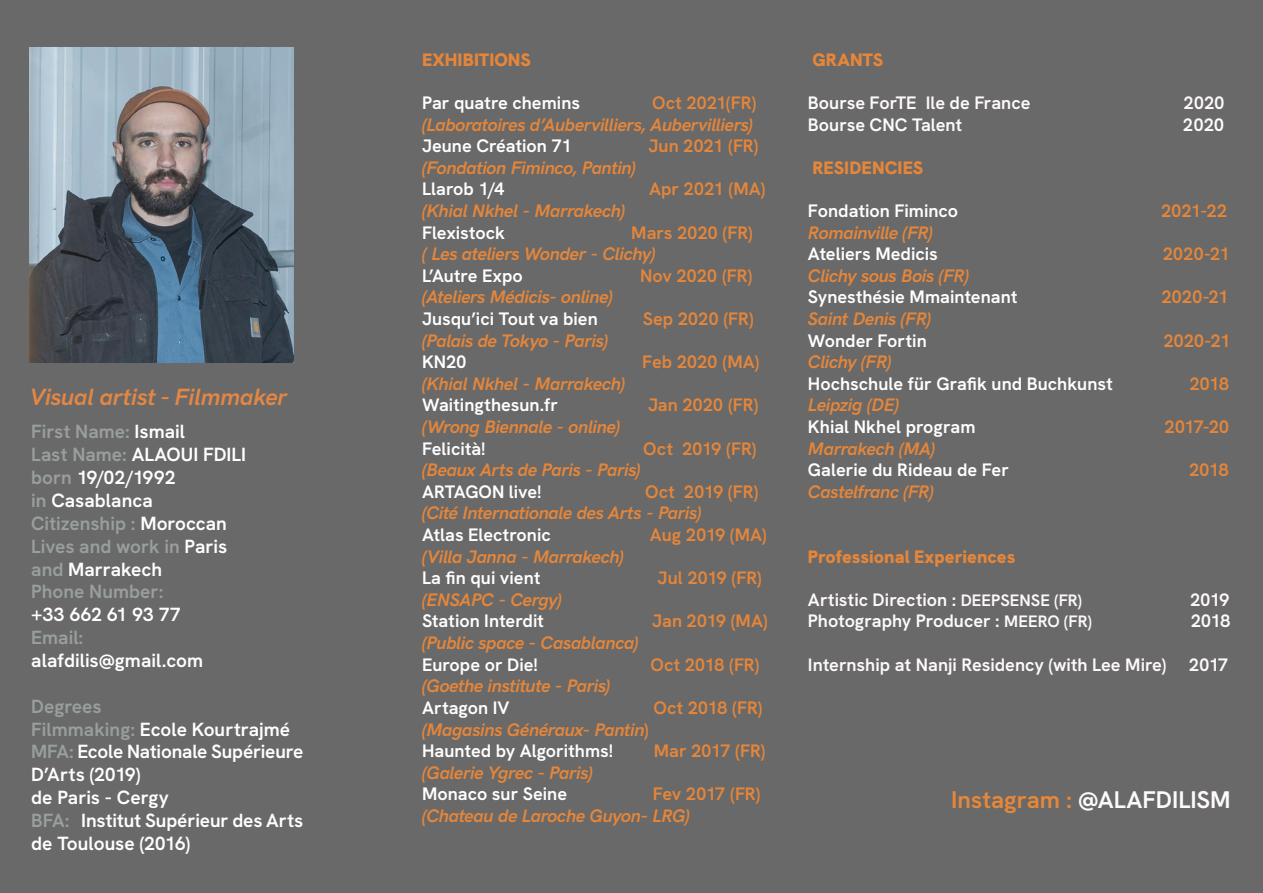
<style>
.page{position:relative;width:1263px;height:893px;background:#696969}
.page>*{position:absolute;margin:0;border:0;box-sizing:border-box;transform-origin:0 0}
.texte_portfolio_noir{font:700 24px "HK Grotesk";color:#fffafa}
.t1{font:italic 700 23.4px "HK Grotesk";color:#e48743}
.texte_portfolio_noir-2{font:700 19.05px/22.8px "HK Grotesk";color:#fff}
.texte_portfolio_noir-3{font:700 19.05px "HK Grotesk";color:#999e9f}
.texte_portfolio_noir-4{font:italic 700 18px "HK Grotesk";letter-spacing:-.01em;color:#e5863a}
.texte_portfolio_noir-5{font:700 18px "HK Grotesk";color:#fff}
.texte_portfolio_noir-6{font:700 18px "HK Grotesk";letter-spacing:-.015em;color:#e5863a}
.texte_portfolio_noir-7{font:700 18px "HK Grotesk";color:#fffafa}
.texte_portfolio_noir-8{font:900 18px "HK Grotesk";color:#e5863a}
.s1{color:#fff}
.s2{color:#999e9f}
.s3{font-style:normal}
.s4{font-size:16.5px}
.s5{color:#e68739}
</style>
<div class="page">
<img style="left:30px;top:48px;width:264px;height:314px">
<p class="t1" style="left:30px;top:379px;width:258px">Visual artist - Filmmaker</p>
<p class="texte_portfolio_noir-3" style="left:31px;top:417px;width:155px">First Name: <span class="s1">Ismail</span></p>
<p class="texte_portfolio_noir-2" style="left:31px;top:442px;width:216px"><span class="s2">Last Name:</span> ALAOUI FDILI</p>
<p class="texte_portfolio_noir-2" style="left:31px;top:465px;width:146px"><span class="s2">born</span> 19/02/1992</p>
<p class="texte_portfolio_noir-2" style="left:31px;top:487px;width:123px"><span class="s2">in</span> Casablanca</p>
<p class="texte_portfolio_noir-3" style="left:31px;top:509px;width:197px">Citizenship : <span class="s1">Moroccan</span></p>
<p class="texte_portfolio_noir-3" style="left:31px;top:531px;width:198px">Lives and work in <span class="s1">Paris</span></p>
<p class="texte_portfolio_noir-2" style="left:31px;top:556px;width:132px"><span class="s2">and</span> Marrakech</p>
<p class="texte_portfolio_noir-3" style="left:31px;top:577px;width:134px">Phone Number:</p>
<p class="texte_portfolio_noir-2" style="left:31px;top:602px;width:151px">+33 662 61 93 77</p>
<p class="texte_portfolio_noir-3" style="left:31px;top:623px;width:54px">Email:</p>
<p class="texte_portfolio_noir-2" style="left:31px;top:647px;width:173px">alafdilis@gmail.com</p>
<p class="texte_portfolio_noir-3" style="left:31px;top:691px;width:72px">Degrees</p>
<p class="texte_portfolio_noir-2" style="left:31px;top:716px;width:260px"><span class="s2">Filmmaking:</span> Ecole Kourtrajmé</p>
<p class="texte_portfolio_noir-2" style="left:31px;top:739px;width:274px"><span class="s2">MFA:</span> Ecole Nationale Supérieure<br>D’Arts (2019)</p>
<p class="texte_portfolio_noir-2" style="left:31px;top:784px;width:139px">de Paris - Cergy</p>
<p class="texte_portfolio_noir-2" style="left:31px;top:807px;width:274px"><span class="s2">BFA:</span> Institut Supérieur des Arts de Toulouse (2016)</p>
<p class="texte_portfolio_noir-8" style="left:422px;top:46px;width:110px">EXHIBITIONS</p>
<p class="texte_portfolio_noir-5" style="left:422px;top:89px;width:160px">Par quatre chemins</p>
<p class="texte_portfolio_noir-6" style="left:652px;top:89px;width:106px">Oct 2021(FR)</p>
<p class="texte_portfolio_noir-4" style="left:422px;top:111px;width:333px">(Laboratoires d’Aubervilliers, Aubervilliers)</p>
<p class="texte_portfolio_noir-5" style="left:422px;top:132px;width:151px">Jeune Création 71</p>
<p class="texte_portfolio_noir-6" style="left:648px;top:132px;width:112px">Jun 2021 (FR)</p>
<p class="texte_portfolio_noir-4" style="left:422px;top:154px;width:215px">(Fondation Fiminco, Pantin)</p>
<p class="texte_portfolio_noir-5" style="left:422px;top:175px;width:84px">Llarob 1/4</p>
<p class="texte_portfolio_noir-6" style="left:649px;top:175px;width:118px">Apr 2021 (MA)</p>
<p class="texte_portfolio_noir-4" style="left:422px;top:197px;width:205px">(Khial Nkhel - Marrakech)</p>
<p class="texte_portfolio_noir-5" style="left:422px;top:219px;width:84px">Flexistock</p>
<p class="texte_portfolio_noir-6" style="left:631px;top:219px;width:123px">Mars 2020 (FR)</p>
<p class="texte_portfolio_noir-4" style="left:422px;top:240px;width:235px">( Les ateliers Wonder - Clichy)</p>
<p class="texte_portfolio_noir-5" style="left:422px;top:262px;width:102px">L’Autre Expo</p>
<p class="texte_portfolio_noir-6" style="left:640px;top:262px;width:114px">Nov 2020 (FR)</p>
<p class="texte_portfolio_noir-4" style="left:422px;top:283px;width:192px">(Ateliers Médicis- online)</p>
<p class="texte_portfolio_noir-5" style="left:422px;top:305px;width:177px">Jusqu’ici Tout va bien</p>
<p class="texte_portfolio_noir-6" style="left:643px;top:305px;width:112px">Sep 2020 (FR)</p>
<p class="texte_portfolio_noir-4" style="left:422px;top:327px;width:188px">(Palais de Tokyo - Paris)</p>
<p class="texte_portfolio_noir-5" style="left:422px;top:348px;width:46px">KN20</p>
<p class="texte_portfolio_noir-6" style="left:642px;top:348px;width:119px">Feb 2020 (MA)</p>
<p class="texte_portfolio_noir-4" style="left:422px;top:370px;width:205px">(Khial Nkhel - Marrakech)</p>
<p class="texte_portfolio_noir-5" style="left:422px;top:391px;width:137px">Waitingthesun.fr</p>
<p class="texte_portfolio_noir-6" style="left:648px;top:391px;width:112px">Jan 2020 (FR)</p>
<p class="texte_portfolio_noir-4" style="left:422px;top:413px;width:200px">(Wrong Biennale - online)</p>
<p class="texte_portfolio_noir-5" style="left:422px;top:435px;width:65px">Felicità!</p>
<p class="texte_portfolio_noir-6" style="left:643px;top:435px;width:115px">Oct 2019 (FR)</p>
<p class="texte_portfolio_noir-4" style="left:422px;top:456px;width:220px">(Beaux Arts de Paris - Paris)</p>
<p class="texte_portfolio_noir-5" style="left:422px;top:478px;width:121px">ARTAGON live!</p>
<p class="texte_portfolio_noir-6" style="left:645px;top:478px;width:115px">Oct 2019 (FR)</p>
<p class="texte_portfolio_noir-4" style="left:422px;top:499px;width:281px">(Cité Internationale des Arts - Paris)</p>
<p class="texte_portfolio_noir-5" style="left:422px;top:521px;width:130px">Atlas Electronic</p>
<p class="texte_portfolio_noir-6" style="left:650px;top:521px;width:119px">Aug 2019 (MA)</p>
<p class="texte_portfolio_noir-4" style="left:422px;top:543px;width:203px">(Villa Janna - Marrakech)</p>
<p class="texte_portfolio_noir-5" style="left:422px;top:564px;width:120px">La fin qui vient</p>
<p class="texte_portfolio_noir-6" style="left:657px;top:564px;width:106px">Jul 2019 (FR)</p>
<p class="texte_portfolio_noir-4" style="left:422px;top:586px;width:142px">(ENSAPC - Cergy)</p>
<p class="texte_portfolio_noir-5" style="left:422px;top:607px;width:123px">Station Interdit</p>
<p class="texte_portfolio_noir-6" style="left:652px;top:607px;width:117px">Jan 2019 (MA)</p>
<p class="texte_portfolio_noir-4" style="left:422px;top:629px;width:218px">(Public space - Casablanca)</p>
<p class="texte_portfolio_noir-5" style="left:422px;top:651px;width:117px">Europe or Die!</p>
<p class="texte_portfolio_noir-6" style="left:650px;top:651px;width:110px">Oct 2018 (FR)</p>
<p class="texte_portfolio_noir-4" style="left:422px;top:672px;width:190px">(Goethe institute - Paris)</p>
<p class="texte_portfolio_noir-5" style="left:422px;top:694px;width:89px">Artagon IV</p>
<p class="texte_portfolio_noir-6" style="left:654px;top:694px;width:110px">Oct 2018 (FR)</p>
<p class="texte_portfolio_noir-4" style="left:422px;top:715px;width:228px">(Magasins Généraux- Pantin<span class="s3">)</span></p>
<p class="texte_portfolio_noir-5" style="left:422px;top:737px;width:193px">Haunted by Algorithms!</p>
<p class="texte_portfolio_noir-6" style="left:654px;top:737px;width:113px">Mar 2017 (FR)</p>
<p class="texte_portfolio_noir-4" style="left:422px;top:759px;width:172px">(Galerie Ygrec - Paris)</p>
<p class="texte_portfolio_noir-5" style="left:422px;top:780px;width:147px">Monaco sur Seine</p>
<p class="texte_portfolio_noir-6" style="left:653px;top:780px;width:109px">Fev 2017 (FR)</p>
<p class="texte_portfolio_noir-4" style="left:422px;top:802px;width:269px">(Chateau de Laroche Guyon- LRG)</p>
<p class="texte_portfolio_noir-8" style="left:812px;top:46px;width:73px">GRANTS</p>
<p class="texte_portfolio_noir-7" style="left:808px;top:89px;width:224px">Bourse ForTE Ile de France</p>
<p class="texte_portfolio_noir-7" style="left:1183px;top:89px;width:43px">2020</p>
<p class="texte_portfolio_noir-7" style="left:808px;top:111px;width:156px">Bourse CNC Talent</p>
<p class="texte_portfolio_noir-7" style="left:1183px;top:111px;width:43px">202<span class="s1">0</span></p>
<p class="texte_portfolio_noir-8" style="left:812px;top:154px;width:113px">RESIDENCIES</p>
<p class="texte_portfolio_noir-5" style="left:808px;top:197px;width:152px">Fondation Fiminco</p>
<p class="texte_portfolio_noir-6" style="left:1161px;top:197px;width:68px">2021-22</p>
<p class="texte_portfolio_noir-4" style="left:808px;top:219px;width:127px">Romainville (FR)</p>
<p class="texte_portfolio_noir-5" style="left:808px;top:240px;width:131px">Ateliers Medicis</p>
<p class="texte_portfolio_noir-6" style="left:1163px;top:240px;width:69px">2020-21</p>
<p class="texte_portfolio_noir-4" style="left:808px;top:262px;width:163px">Clichy sous Bois (FR)</p>
<p class="texte_portfolio_noir-5" style="left:808px;top:283px;width:211px">Synesthésie Mmaintenant</p>
<p class="texte_portfolio_noir-6" style="left:1161px;top:283px;width:69px">2020-21</p>
<p class="texte_portfolio_noir-4" style="left:808px;top:305px;width:125px">Saint Denis (FR)</p>
<p class="texte_portfolio_noir-5" style="left:808px;top:327px;width:120px">Wonder Fortin</p>
<p class="texte_portfolio_noir-6" style="left:1163px;top:327px;width:69px">2020-21</p>
<p class="texte_portfolio_noir-4" style="left:808px;top:348px;width:85px">Clichy (FR)</p>
<p class="texte_portfolio_noir-5" style="left:808px;top:370px;width:306px">Hochschule für Grafik und Buchkunst</p>
<p class="texte_portfolio_noir-6" style="left:1189px;top:370px;width:41px">2018</p>
<p class="texte_portfolio_noir-4" style="left:808px;top:391px;width:93px">Leipzig (DE)</p>
<p class="texte_portfolio_noir-5" style="left:808px;top:413px;width:169px">Khial Nkhel program</p>
<p class="texte_portfolio_noir-6" style="left:1164px;top:413px;width:66px">2017-20</p>
<p class="texte_portfolio_noir-4" style="left:808px;top:435px;width:129px">Marrakech (MA)</p>
<p class="texte_portfolio_noir-5" style="left:808px;top:456px;width:202px">Galerie du Rideau de Fer</p>
<p class="texte_portfolio_noir-6" style="left:1189px;top:456px;width:41px">2018</p>
<p class="texte_portfolio_noir-4" style="left:808px;top:478px;width:127px">Castelfranc (FR)</p>
<p class="texte_portfolio_noir-8" style="left:808px;top:543px;width:209px">Professional Experiences</p>
<p class="texte_portfolio_noir-7" style="left:808px;top:586px;width:276px">Artistic Direction : <span class="s4">DEEPSENSE (FR)</span></p>
<p class="texte_portfolio_noir-7" style="left:1190px;top:586px;width:41px">2019</p>
<p class="texte_portfolio_noir-7" style="left:808px;top:607px;width:286px">Photography Producer : <span class="s4">MEERO (FR)</span></p>
<p class="texte_portfolio_noir-7" style="left:1191px;top:607px;width:41px">2018</p>
<p class="texte_portfolio_noir-7" style="left:808px;top:651px;width:360px">Internship at Nanji Residency (with Lee Mire)</p>
<p class="texte_portfolio_noir-7" style="left:1189px;top:651px;width:41px">2017</p>
<p class="texte_portfolio_noir" style="left:951px;top:781px;width:281px"><span class="s5">Instagram :</span> @ALAFDILISM</p>
</div>
